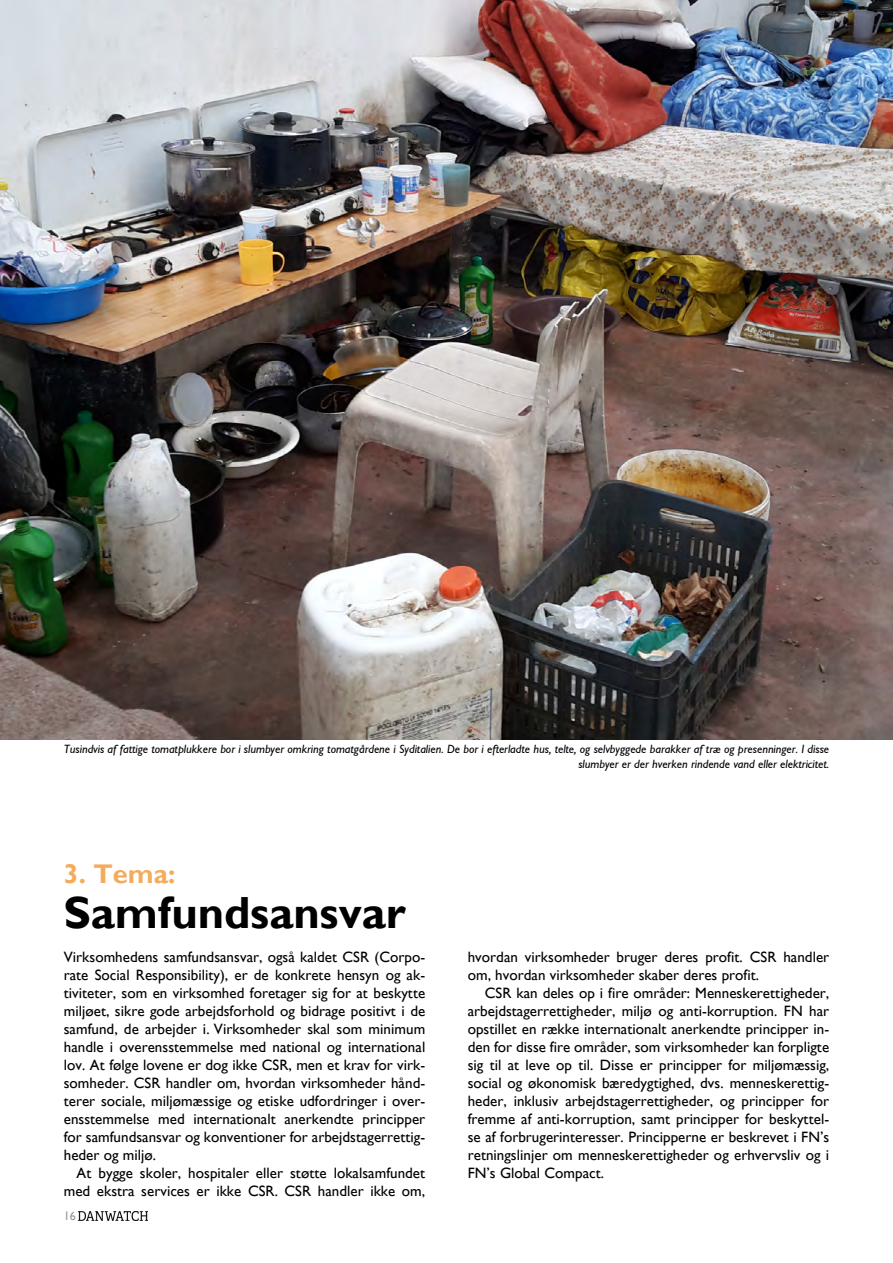
<style>
.page{position:relative;width:893px;height:1263px;background:#fff}
.page>*{position:absolute;margin:0;border:0;box-sizing:border-box;transform-origin:0 0}
.t1{font:700 45px "Gill Sans";color:#000}
.t2{font:700 27px "Gill Sans";color:#f4ac5c}
.t3{font:15px/18px "Gill Sans";letter-spacing:.005em;color:#000;text-align:justify}
.t4{font:italic 12px/14.4px "Gill Sans";color:#000;text-align:right}
.t5{font:12px "Gill Sans";color:#939598}
</style>
<div class="page">
<img style="left:79px;top:1211px;width:69px;height:9px">
<img style="left:0;top:0;width:893px;height:740px">
<p class="t4" style="left:64px;top:742px;width:767px">Tusindvis af fattige tomatplukkere bor i slumbyer omkring tomatgårdene i Syditalien. De bor i efterladte hus, telte, og selvbyggede barakker af træ og presenninger. I disse slumbyer er der hverken rindende vand eller elektricitet.</p>
<h2 class="t2" style="left:64px;top:858px;width:113px">3. Tema:</h2>
<h1 class="t1" style="left:64px;top:887px;width:344px">Samfundsansvar</h1>
<p class="t3" style="left:64px;top:948px;width:363px">Virksomhedens samfundsansvar, også kaldet CSR (Corpo&shy;rate Social Responsibility), er de konkrete hensyn og ak&shy;tiviteter, som en virksomhed foretager sig for at beskytte miljøet, sikre gode arbejdsforhold og bidrage positivt i de samfund, de arbejder i. Virksomheder skal som minimum handle i overensstemmelse med national og international lov. At følge lovene er dog ikke CSR, men et krav for virk&shy;somheder. CSR handler om, hvordan virksomheder hånd&shy;terer sociale, miljømæssige og etiske udfordringer i over&shy;ensstemmelse med internationalt anerkendte principper for samfundsansvar og konventioner for arbejdstagerrettig&shy;heder og miljø.</p>
<p class="t3" style="left:64px;top:1164px;width:363px;text-align:right">At bygge skoler, hospitaler eller støtte lokalsamfundet med ekstra services er ikke CSR. CSR handler ikke om,</p>
<p class="t5" style="left:64px;top:1209px;width:13px">16</p>
<p class="t3" style="left:468px;top:948px;width:363px">hvordan virksomheder bruger deres profit. CSR handler om, hvordan virksomheder skaber deres profit.</p>
<p class="t3" style="left:468px;top:984px;width:363px;text-indent:17px">CSR kan deles op i fire områder: Menneskerettigheder, arbejdstagerrettigheder, miljø og anti-korruption. FN har opstillet en række internationalt anerkendte principper in&shy;den for disse fire områder, som virksomheder kan forpligte sig til at leve op til. Disse er principper for miljømæssig, social og økonomisk bæredygtighed, dvs. menneskerettig&shy;heder, inklusiv arbejdstagerrettigheder, og principper for fremme af anti-korruption, samt principper for beskyttel&shy;se af forbrugerinteresser. Principperne er beskrevet i FN’s retningslinjer om menneskerettigheder og erhvervsliv og i FN’s Global Compact.</p>
</div>
